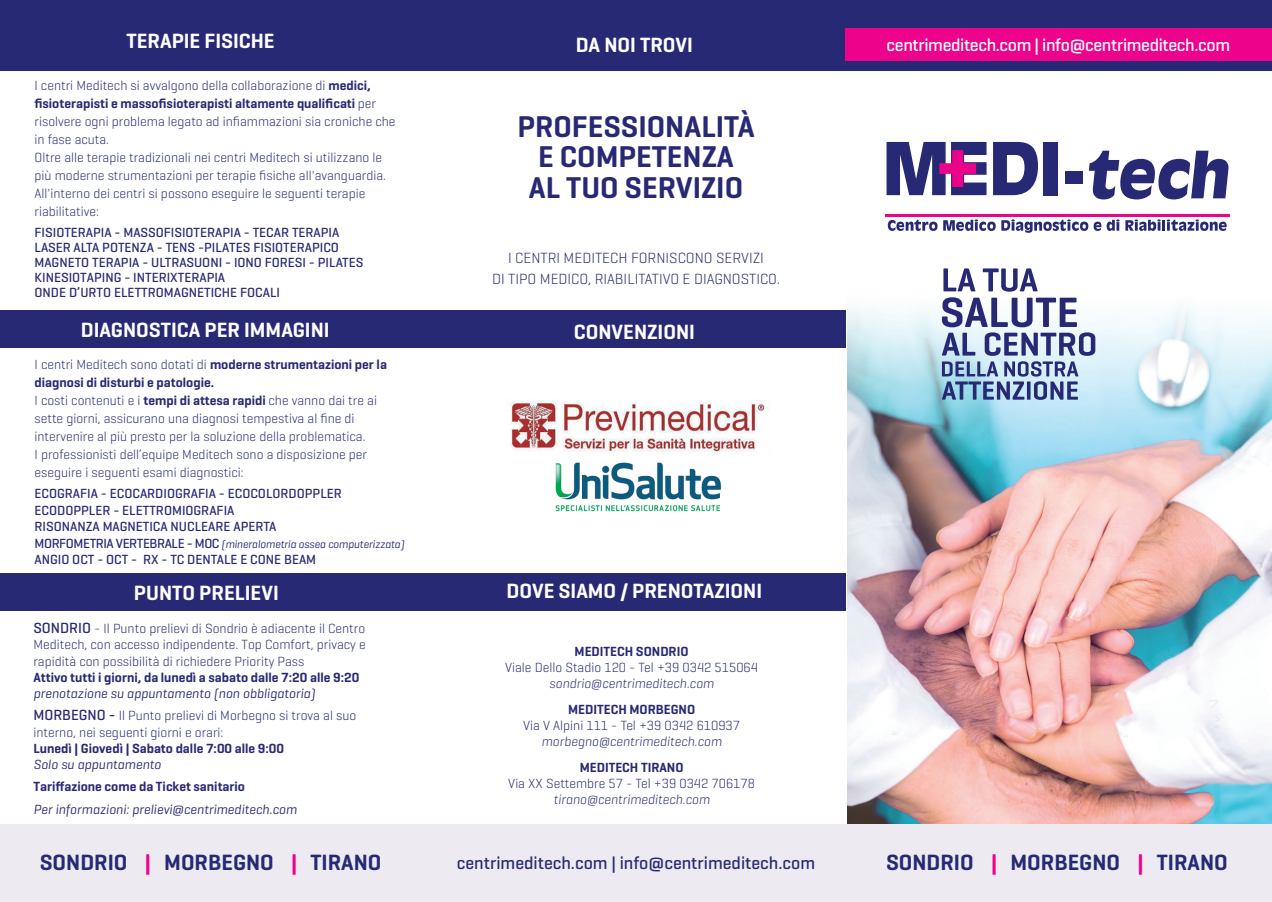
<style>
.page{position:relative;width:1272px;height:902px;background:#fff}
.page>*{position:absolute;margin:0;border:0;box-sizing:border-box;transform-origin:0 0}
.t1{font:600 30.6px/30.6px "Geogrotesque";color:#282975;text-align:center}
.t2{font:600 22.5px "Geogrotesque";color:#282975}
.t3{font:600 21px "Geogrotesque";color:#fff}
.t4{font:500 21px "Geogrotesque";color:#fff}
.t5{font:500 18px "Geogrotesque";letter-spacing:-.02em;color:#fff}
.t6{font:500 18px "Geogrotesque";color:#282975}
.t7{font:300 15px/21px "Geogrotesque";color:#282975;text-align:center}
.t8{font:300 13.5px/18px "Geogrotesque";color:#282975}
.t9{font:500 13.5px/15px "Geogrotesque";color:#282975}
.t10{font:600 13.5px "Geogrotesque";color:#282975}
.t11{font:italic 13.5px/22.5px "Geogrotesque";color:#282975}
.t12{font:italic 300 13.5px "Geogrotesque";color:#282975}
.t13{font:italic 11.25px "Geogrotesque";letter-spacing:-.01em;color:#282975}
.s1{font-weight:600}
.s2{font-weight:500;font-style:normal;font-size:13.5px}
.s3{font-weight:500;font-size:15px}
.s4{font-weight:500;font-style:normal;font-size:15px}
.s5{font-weight:300;font-style:normal}
.s6{color:#ed028c}
</style>
<div class="page">
<img style="left:847px;top:289px;width:424px;height:534px">
<svg style="left:887px;top:220px;width:50px;height:11px"></svg>
<svg style="left:943px;top:219px;width:52px;height:12px"></svg>
<svg style="left:1001px;top:219px;width:118px;height:14px"></svg>
<svg style="left:1125px;top:219px;width:101px;height:12px"></svg>
<hr style="left:884px;top:214px;width:345px;height:2px;background:#ed028c">
<svg style="left:993px;top:142px;width:44px;height:53px"></svg>
<div style="left:1043px;top:142px;width:14px;height:53px;background:#282975"></div>
<svg style="left:1088px;top:151px;width:141px;height:48px"></svg>
<svg style="left:886px;top:142px;width:100px;height:53px"></svg>
<div style="left:1064px;top:171px;width:18px;height:13px;background:#282975"></div>
<div style="left:0;top:0;width:1271px;height:71px;background:#282975"></div>
<div style="left:0;top:823px;width:1271px;height:78px;background:#edebf1"></div>
<div style="left:845px;top:28px;width:426px;height:33px;background:#ed028c"></div>
<div style="left:0;top:310px;width:846px;height:37px;background:#282975"></div>
<div style="left:0;top:573px;width:845px;height:37px;background:#282975"></div>
<img style="left:555px;top:463px;width:167px;height:48px">
<img style="left:510px;top:402px;width:257px;height:51px">
<svg style="left:943px;top:268px;width:32px;height:23px"></svg>
<svg style="left:982px;top:268px;width:55px;height:23px"></svg>
<svg style="left:941px;top:297px;width:154px;height:103px"></svg>
<h3 class="t3" style="left:126px;top:28px;width:150px">TERAPIE FISICHE</h3>
<p class="t8" style="left:35px;top:76px;width:362px">I centri Meditech si avvalgono della collaborazione di <span class="s1">medici, fisioterapisti e massofisioterapisti altamente qualificati</span> per risolvere ogni problema legato ad infiammazioni sia croniche che in fase acuta.<br>Oltre alle terapie tradizionali nei centri Meditech si utilizzano le più moderne strumentazioni per terapie fisiche all'avanguardia.<br>All'interno dei centri si possono eseguire le seguenti terapie riabilitative:</p>
<p class="t9" style="left:35px;top:225px;width:330px">FISIOTERAPIA - MASSOFISIOTERAPIA - TECAR TERAPIA LASER ALTA POTENZA - TENS -PILATES FISIOTERAPICO MAGNETO TERAPIA - ULTRASUONI - IONO FORESI - PILATES KINESIOTAPING - INTERIXTERAPIA<br>ONDE D’URTO ELETTROMAGNETICHE FOCALI</p>
<h3 class="t3" style="left:81px;top:317px;width:250px">DIAGNOSTICA PER IMMAGINI</h3>
<p class="t8" style="left:35px;top:355px;width:354px">I centri Meditech sono dotati di <span class="s1">moderne strumentazioni per la diagnosi di disturbi e patologie.<br></span>I costi contenuti e i <span class="s1">tempi di attesa rapidi</span> che vanno dai tre ai sette giorni, assicurano una diagnosi tempestiva al fine di intervenire al più presto per la soluzione della problematica.<br>I professionisti dell’equipe Meditech sono a disposizione per eseguire i seguenti esami diagnostici:</p>
<p class="t9" style="left:35px;top:485px;width:309px;line-height:16.4px">ECOGRAFIA - ECOCARDIOGRAFIA - ECOCOLORDOPPLER<br>ECODOPPLER - ELETTROMIOGRAFIA<br>RISONANZA MAGNETICA NUCLEARE APERTA</p>
<p class="t13" style="left:35px;top:537px;width:371px"><span class="s2">MORFOMETRIA VERTEBRALE - MOC</span> (mineralometria ossea computerizzata)</p>
<p class="t9" style="left:35px;top:552px;width:283px">ANGIO OCT - OCT - RX - TC DENTALE E CONE BEAM</p>
<h3 class="t4" style="left:1052px;top:30px;width:180px">centrimeditech.com</h3>
<h3 class="t3" style="left:576px;top:32px;width:119px">DA NOI TROVI</h3>
<h3 class="t5" style="left:886px;top:34px;width:345px">centrimeditech.com | info@centrimeditech.com</h3>
<h1 class="t1" style="left:517px;top:110px;width:239px">PROFESSIONALITÀ<br>E COMPETENZA<br>AL TUO SERVIZIO</h1>
<p class="t7" style="left:492px;top:247px;width:289px">I CENTRI MEDITECH FORNISCONO SERVIZI<br>DI TIPO MEDICO, RIABILITATIVO E DIAGNOSTICO.</p>
<h3 class="t3" style="left:574px;top:318px;width:123px">CONVENZIONI</h3>
<h3 class="t3" style="left:134px;top:580px;width:146px">PUNTO PRELIEVI</h3>
<h3 class="t3" style="left:506px;top:578px;width:257px">DOVE SIAMO / PRENOTAZIONI</h3>
<p class="t8" style="left:33px;top:620px;width:334px;line-height:16.2px;text-align:justify"><span class="s3">SONDRIO</span> - Il Punto prelievi di Sondrio è adiacente il Centro Meditech, con accesso indipendente. Top Comfort, privacy e rapidità con possibilità di richiedere Priority Pass</p>
<p class="t10" style="left:33px;top:668px;width:327px">Attivo tutti i giorni, da lunedì a sabato dalle 7:20 alle 9:20</p>
<p class="t11" style="left:33px;top:681px;width:324px">prenotazione su appuntamento (non obbligatoria)<br><span class="s4">MORBEGNO -</span> <span class="s5">Il Punto prelievi di Morbegno si trova al suo</span></p>
<p class="t8" style="left:33px;top:722px;width:191px">interno, nei seguenti giorni e orari:</p>
<p class="t10" style="left:33px;top:739px;width:252px">Lunedì | Giovedì | Sabato dalle 7:00 alle 9:00</p>
<p class="t11" style="left:33px;top:752px;width:129px">Solo su appuntamento</p>
<p class="t10" style="left:33px;top:778px;width:213px">Tariffazione come da Ticket sanitario</p>
<p class="t11" style="left:33px;top:797px;width:265px">Per informazioni: prelievi@centrimeditech.com</p>
<p class="t10" style="left:574px;top:642px;width:115px">MEDITECH SONDRIO</p>
<p class="t8" style="left:505px;top:657px;width:254px">Viale Dello Stadio 120 - Tel +39 0342 515064</p>
<p class="t12" style="left:549px;top:674px;width:166px">sondrio@centrimeditech.com</p>
<p class="t10" style="left:568px;top:700px;width:129px">MEDITECH MORBEGNO</p>
<p class="t8" style="left:523px;top:715px;width:218px">Via V Alpini 111 - Tel +39 0342 610937</p>
<p class="t12" style="left:541px;top:733px;width:182px">morbegno@centrimeditech.com</p>
<p class="t10" style="left:579px;top:758px;width:105px">MEDITECH TIRANO</p>
<p class="t8" style="left:508px;top:773px;width:248px">Via XX Settembre 57 - Tel +39 0342 706178</p>
<p class="t12" style="left:553px;top:791px;width:158px">tirano@centrimeditech.com</p>
<h2 class="t2" style="left:40px;top:848px;width:343px">SONDRIO <span class="s6">|</span> MORBEGNO <span class="s6">|</span> TIRANO</h2>
<h2 class="t2" style="left:886px;top:848px;width:343px">SONDRIO <span class="s6">|</span> MORBEGNO <span class="s6">|</span> TIRANO</h2>
<h3 class="t6" style="left:457px;top:851px;width:360px">centrimeditech.com | info@centrimeditech.com</h3>
</div>
